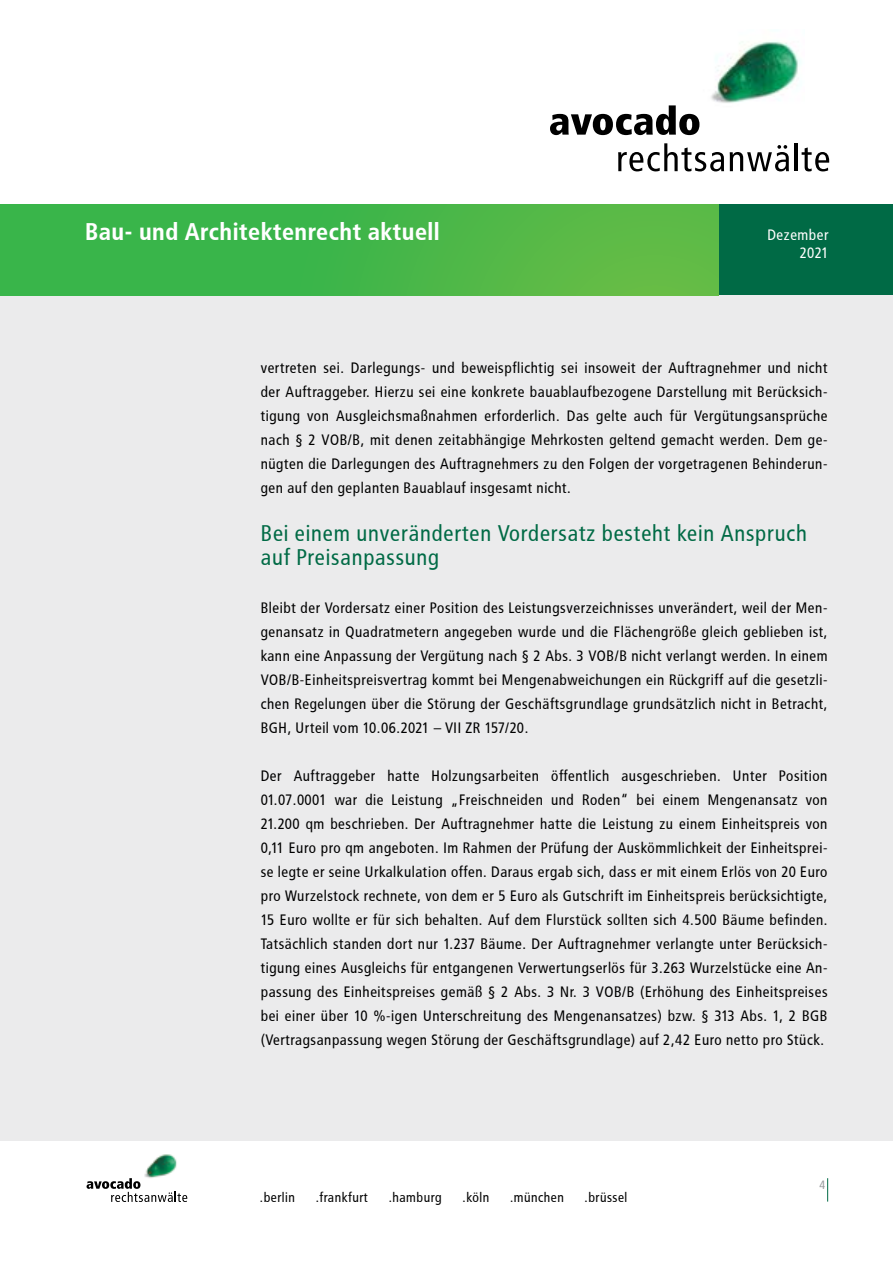
<style>
.page{position:relative;width:893px;height:1263px;background:#fff}
.page>*{position:absolute;margin:0;border:0;box-sizing:border-box;transform-origin:0 0}
.t1{font:700 24px "Avocado";color:#fff}
.t2{font:22.5px/24px "Avocado";color:#006a45}
.t3{font:15px/24px "Avocado";color:#000;text-align:justify}
.t4{font:15px/18px "Avocado";color:#fff;text-align:right}
.t5{font:13.5px "Avocado";color:#000}
.t6{font:12px "Avocado";color:#97999c}
</style>
<div class="page">
<img style="left:711px;top:41px;width:90px;height:62px">
<svg style="left:550px;top:105px;width:149px;height:30px"></svg>
<svg style="left:618px;top:143px;width:106px;height:28px"></svg>
<svg style="left:730px;top:145px;width:59px;height:26px"></svg>
<hr style="left:795px;top:143px;width:3px;height:28px;background:#000">
<svg style="left:802px;top:147px;width:27px;height:24px"></svg>
<div style="left:719px;top:204px;width:174px;height:92px;background:#006a45"></div>
<svg style="left:827px;top:1178px;width:1px;height:23px"></svg>
<div style="left:0;top:296px;width:893px;height:845px;background:#ebebec"></div>
<img style="left:144px;top:1154px;width:33px;height:24px">
<svg style="left:87px;top:1178px;width:100px;height:24px"></svg>
<div style="left:0;top:204px;width:719px;height:92px;background:linear-gradient(to right,#2eb34b,#61bb46)"></div>
<h1 class="t1" style="left:85px;top:218px;width:357px">Bau- und Architektenrecht aktuell</h1>
<p class="t4" style="left:767px;top:226px;width:63px">Dezember<br>2021</p>
<p class="t3" style="left:261px;top:355px;width:569px">vertreten sei. Darlegungs- und beweispflichtig sei insoweit der Auftragnehmer und nicht der Auftraggeber. Hierzu sei eine konkrete bauablaufbezogene Darstellung mit Berücksich&shy;tigung von Ausgleichsmaßnahmen erforderlich. Das gelte auch für Vergütungsansprüche nach § 2 VOB/B, mit denen zeitabhängige Mehrkosten geltend gemacht werden. Dem ge&shy;nügten die Darlegungen des Auftragnehmers zu den Folgen der vorgetragenen Behinderun&shy;gen auf den geplanten Bauablauf insgesamt nicht.</p>
<h2 class="t2" style="left:261px;top:521px;width:548px">Bei einem unveränderten Vordersatz besteht kein Anspruch auf Preisanpassung</h2>
<p class="t3" style="left:261px;top:595px;width:569px">Bleibt der Vordersatz einer Position des Leistungsverzeichnisses unverändert, weil der Men&shy;genansatz in Quadratmetern angegeben wurde und die Flächengröße gleich geblieben ist, kann eine Anpassung der Vergütung nach § 2 Abs. 3 VOB/B nicht verlangt werden. In einem VOB/B-Einheitspreisvertrag kommt bei Mengenabweichungen ein Rückgriff auf die gesetzli&shy;chen Regelungen über die Störung der Geschäftsgrundlage grundsätzlich nicht in Betracht, BGH, Urteil vom 10.06.2021 – VII ZR 157/20.</p>
<p class="t3" style="left:261px;top:763px;width:569px">Der Auftraggeber hatte Holzungsarbeiten öffentlich ausgeschrieben. Unter Position 01.07.0001 war die Leistung „Freischneiden und Roden“ bei einem Mengenansatz von 21.200 qm beschrieben. Der Auftragnehmer hatte die Leistung zu einem Einheitspreis von 0,11 Euro pro qm angeboten. Im Rahmen der Prüfung der Auskömmlichkeit der Einheitsprei&shy;se legte er seine Urkalkulation offen. Daraus ergab sich, dass er mit einem Erlös von 20 Euro pro Wurzelstock rechnete, von dem er 5 Euro als Gutschrift im Einheitspreis berücksichtigte, 15 Euro wollte er für sich behalten. Auf dem Flurstück sollten sich 4.500 Bäume befinden.<br>Tatsächlich standen dort nur 1.237 Bäume. Der Auftragnehmer verlangte unter Berücksich&shy;tigung eines Ausgleichs für entgangenen Verwertungserlös für 3.263 Wurzelstücke eine An&shy;passung des Einheitspreises gemäß § 2 Abs. 3 Nr. 3 VOB/B (Erhöhung des Einheitspreises bei einer über 10 %-igen Unterschreitung des Mengenansatzes) bzw. § 313 Abs. 1, 2 BGB (Vertragsanpassung wegen Störung der Geschäftsgrundlage) auf 2,42 Euro netto pro Stück.</p>
<p class="t5" style="left:260px;top:1189px;width:37px">.berlin</p>
<p class="t5" style="left:316px;top:1189px;width:54px">.frankfurt</p>
<p class="t5" style="left:389px;top:1189px;width:55px">.hamburg</p>
<p class="t5" style="left:463px;top:1189px;width:29px">.köln</p>
<p class="t5" style="left:510px;top:1189px;width:56px">.münchen</p>
<p class="t5" style="left:585px;top:1189px;width:45px">.brüssel</p>
<p class="t6" style="left:819px;top:1178px;width:8px">4</p>
</div>
